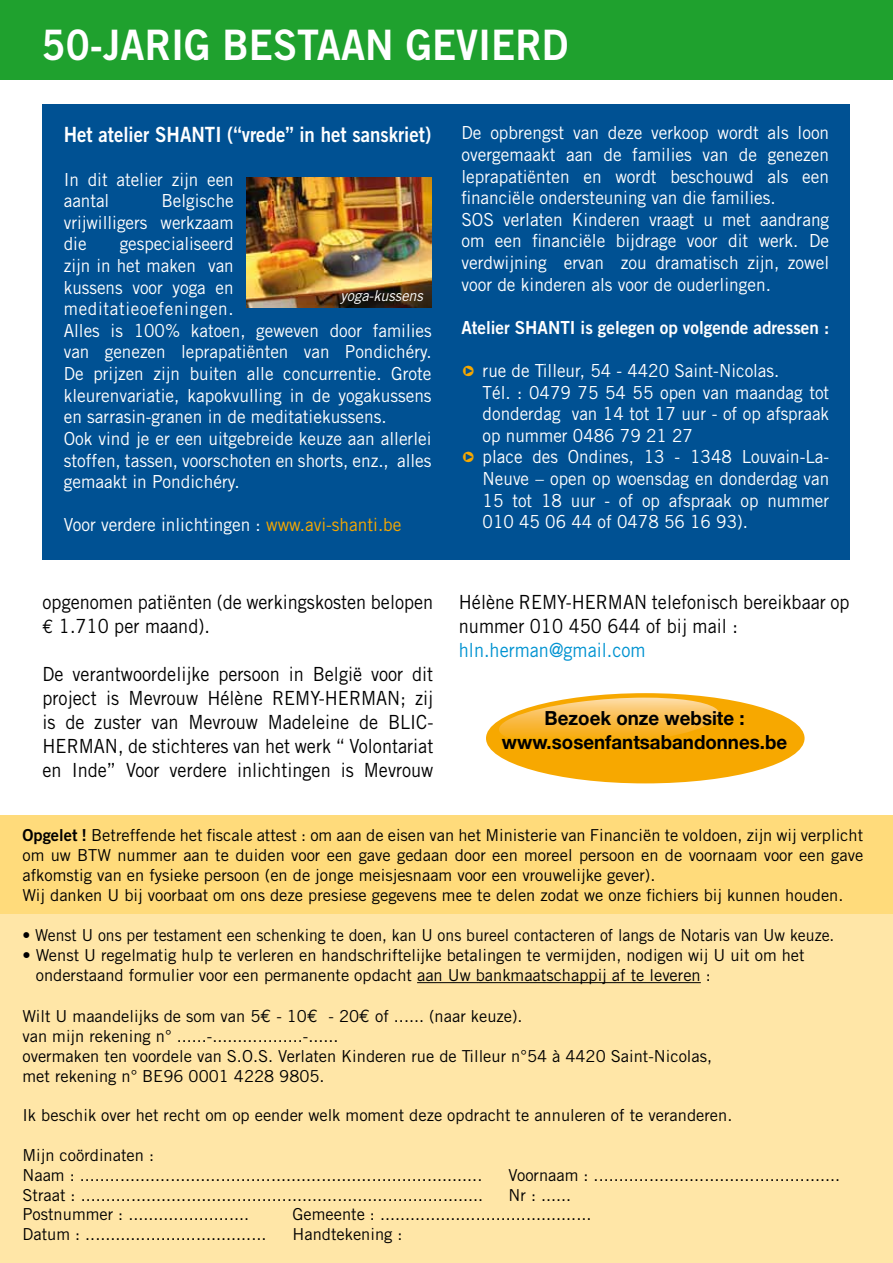
<style>
.page{position:relative;width:893px;height:1263px;background:#fff}
.page>*{position:absolute;margin:0;border:0;box-sizing:border-box;transform-origin:0 0}
.t1{font:42px "Trade Gothic Bold Two";color:#fff;scale:.94 1}
.t2{font:21px "Trade Gothic Bold Two";color:#fff;scale:.89 1}
.t3{font:19.5px/24px "Trade Gothic";color:#000;scale:.93 1}
.t4{font:700 19.5px/24px "Helvetica Neue";color:#000;text-align:center;scale:.96 1}
.t5{font:19.5px "Trade Gothic";color:#0093d1;scale:.93 1}
.t6{font:18px/21.6px "Trade Gothic";color:#fff;scale:.95 1}
.t7{font:18px/21.6px "Trade Gothic";color:#fff;scale:.96 1}
.t8{font:18px "Trade Gothic Bold Two";color:#fff;scale:.95 1}
.t9{font:16.5px/19.8px "Trade Gothic";color:#000}
.t10{font:16.5px "Trade Gothic";color:#000;scale:.96 1}
.t11{font:italic 15px "Trade Gothic";color:#fff;scale:.96 1}
.s1{color:#f7a800}
.s2{font-family:"Euro Mono"}
.s3{font-family:"Trade Gothic Bold Two"}
.s4{font-family:"Euro Mono";font-size:18px}
</style>
<div class="page">
<div style="left:0;top:0;width:893px;height:80px;background:#1fa12e"></div>
<div style="left:43px;top:104px;width:807px;height:456px;background:#005193"></div>
<div style="left:486px;top:693px;width:319px;height:90px;background:#f7a800;border-radius:50%"></div>
<svg style="left:486px;top:698px;width:246px;height:51px"></svg>
<img style="left:246px;top:177px;width:186px;height:130px">
<div style="left:0;top:906px;width:893px;height:357px;background:#ffe6a7"></div>
<hr style="left:417px;top:982px;width:284px;height:1px;background:#000">
<div style="left:0;top:815px;width:893px;height:98px;background:#ffdb7b"></div>
<h1 class="t1" style="left:42px;top:19px;width:246px">50-jari g bestaa</h1>
<h1 class="t1" style="left:365px;top:19px;width:94px">n gevie</h1>
<h1 class="t1" style="left:515px;top:19px;width:53px">rd</h1>
<p class="t2" style="left:64px;top:122px;width:414px">Het atelier SHANTI (“vrede” in het sanskriet)</p>
<p class="t6" style="left:64px;top:168px;width:180px">In dit atelier zijn een aantal</p>
<p class="t6" style="left:64px;top:190px;width:180px;text-align:justify;text-indent:98px">Belgische vrijwilligers werkzaam die</p>
<p class="t6" style="left:64px;top:233px;width:389px;text-indent:56px">gespecialiseerd<br>zijn in het maken van<br>kussens voor yoga en<br>meditatieoefeningen.<br>Alles is 100% katoen, geweven door families van genezen leprapatiënten van Pondichéry.<br>De prijzen zijn buiten alle concurrentie. Grote kleurenvariatie, kapokvulling in de yogakussens en sarrasin-granen in de meditatiekussens.<br>Ook vind je er een uitgebreide keuze aan allerlei stoffen, tassen, voorschoten en shorts, enz., alles gemaakt in Pondichéry.</p>
<p class="t7" style="left:64px;top:514px;width:353px">Voor verdere inlichtingen : <span class="s1">www.avi-shanti.be</span></p>
<p class="t11" style="left:341px;top:287px;width:87px">yoga-kussens</p>
<p class="t3" style="left:43px;top:590px;width:422px">opgenomen patiënten (de werkingskosten belopen <span class="s2">€</span> 1.710 per maand).</p>
<p class="t3" style="left:43px;top:662px;width:422px;text-align:justify">De verantwoordelijke persoon in België voor dit project is Mevrouw Hélène REMY-HERMAN; zij is de zuster van Mevrouw Madeleine de BLIC-HERMAN, de stichteres van het werk “ Volontariat en Inde” Voor verdere inlichtingen is Mevrouw</p>
<p class="t7" style="left:461px;top:122px;width:385px">De opbrengst van deze verkoop wordt als loon overgemaakt aan de families van de genezen leprapatiënten en wordt beschouwd als een financiële ondersteuning van die families.<br>SOS verlaten Kinderen vraagt u met aandrang om een financiële bijdrage voor dit werk. De verdwijning ervan zou dramatisch zijn, zowel voor de kinderen als voor de ouderlingen.</p>
<p class="t8" style="left:461px;top:316px;width:389px">Atelier SHANTI is gelegen op volgende adressen :</p>
<p class="t6" style="left:483px;top:360px;width:366px;text-indent:-21px"><span class="s1">❑</span> rue de Tilleur, 54 - 4420 Saint-Nicolas.<br>Tél. : 0479 75 54 55 open van maandag tot donderdag van 14 tot 17 uur - of op afspraak op nummer 0486 79 21 27</p>
<p class="t6" style="left:483px;top:446px;width:366px;text-align:justify;text-indent:-21px"><span class="s1">❑</span> place des Ondines, 13 - 1348 Louvain-La-Neuve – open op woensdag en donderdag van 15 tot 18 uur - of op afspraak op nummer 010 45 06 44 of 0478 56 16 93).</p>
<p class="t3" style="left:459px;top:590px;width:422px">Hélène REMY-HERMAN telefonisch bereikbaar op nummer 010 450 644 of bij mail :</p>
<p class="t5" style="left:459px;top:638px;width:202px">hln.herman@gmail.com</p>
<p class="t4" style="left:502px;top:705px;width:299px">Bezoek onze website : www.sosenfantsabandonnes.be</p>
<p class="t9" style="left:22px;top:825px;width:842px"><span class="s3">Opgelet !</span> Betreffende het fiscale attest : om aan de eisen van het Ministerie van Financiën te voldoen, zijn wij verplicht om uw BTW nummer aan te duiden voor een gave gedaan door een moreel persoon en de voornaam voor een gave afkomstig van en fysieke persoon (en de jonge meisjesnaam voor een vrouwelijke gever).<br>Wij danken U bij voorbaat om ons deze presiese gegevens mee te delen zodat we onze fichiers bij kunnen houden.</p>
<p class="t10" style="left:22px;top:925px;width:847px">• Wenst U ons per testament een schenking te doen, kan U ons bureel contacteren of langs de Notaris van Uw keuze.</p>
<p class="t9" style="left:36px;top:945px;width:770px;text-indent:-13px">• Wenst U regelmatig hulp te verleren en handschriftelijke betalingen te vermijden, nodigen wij U uit om het onderstaand formulier voor een permanente opdacht aan Uw bankmaatschappij af te leveren :</p>
<p class="t9" style="left:22px;top:1006px;width:691px">Wilt U maandelijks de som van 5<span class="s4">€</span> - 10<span class="s4">€</span> - 20<span class="s4">€</span> of ...... (naar keuze).<br>van mijn rekening n° ......-..................-......<br>overmaken ten voordele van S.O.S. Verlaten Kinderen rue de Tilleur n°54 à 4420 Saint-Nicolas, met rekening n° BE96 0001 4228 9805.</p>
<p class="t9" style="left:23px;top:1105px;width:711px">Ik beschik over het recht om op eender welk moment deze opdracht te annuleren of te veranderen.</p>
<p class="t9" style="left:23px;top:1145px;width:461px">Mijn coördinaten :<br>Naam : ................................................................................</p>
<p class="t9" style="left:509px;top:1165px;width:333px">Voornaam : .................................................</p>
<p class="t9" style="left:23px;top:1185px;width:462px">Straat : ................................................................................</p>
<p class="t9" style="left:509px;top:1185px;width:64px">Nr : ......</p>
<p class="t9" style="left:23px;top:1204px;width:228px">Postnummer : ........................</p>
<p class="t9" style="left:293px;top:1204px;width:300px">Gemeente : ..........................................</p>
<p class="t9" style="left:23px;top:1224px;width:245px">Datum : ....................................</p>
<p class="t9" style="left:293px;top:1224px;width:112px">Handtekening :</p>
</div>
